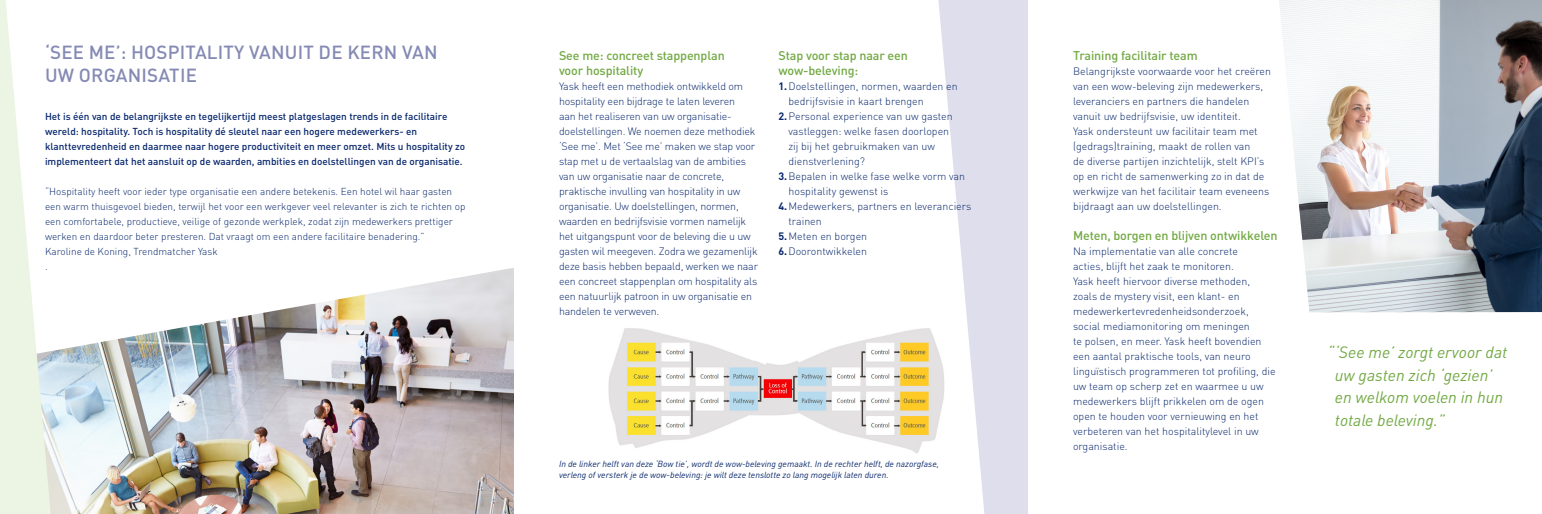
<style>
.page{position:relative;width:1542px;height:514px;background:#fff}
.page>*{position:absolute;margin:0;border:0;box-sizing:border-box;transform-origin:0 0}
.t1{font:500 18.75px/22.5px "DIN Pro";letter-spacing:.01em;color:#848ab4}
.t2{font:italic 16.25px/22.5px "DIN Pro";color:#72a943}
.t3{font:500 12.5px/15px "DIN Pro";letter-spacing:-.01em;color:#72a943}
.t4{font:300 10.62px/15px "DIN Pro";color:#08276c}
.t5{font:300 10px/15px "DIN Pro";color:#08276c}
.t6{font:500 10px/15px "DIN Pro";color:#08276c}
.t7{font:italic 8.75px "DIN Pro";color:#08276c}
.s1{font-weight:700}
</style>
<div class="page">
<img style="left:608px;top:328px;width:330px;height:126px">
<svg style="left:938px;top:0;width:90px;height:514px;fill:#dedeec"></svg>
<img style="left:51px;top:268px;width:463px;height:246px">
<svg style="left:0;top:0;width:51px;height:514px"></svg>
<img style="left:1279px;top:0;width:262px;height:312px">
<p class="t1" style="left:45px;top:41px;width:394px">‘SEE ME’: HOSPITALITY VANUIT DE KERN VAN<br>UW ORGANISATIE</p>
<p class="t6" style="left:45px;top:108px;width:422px">Het is één van de belangrijkste en tegelijkertijd meest platgeslagen trends in de facilitaire wereld: hospitality. Toch is hospitality dé sleutel naar een hogere medewerkers- en klanttevredenheid en daarmee naar hogere productiviteit en meer omzet. Mits u hospitality zo implementeert dat het aansluit op de waarden, ambities en doelstellingen van de organisatie.</p>
<p class="t5" style="left:45px;top:183px;width:422px">“Hospitality heeft voor ieder type organisatie een andere betekenis. Een hotel wil haar gasten een warm thuisgevoel bieden, terwijl het voor een werkgever veel relevanter is zich te richten op een comfortabele, productieve, veilige of gezonde werkplek, zodat zijn medewerkers prettiger werken en daardoor beter presteren. Dat vraagt om een andere facilitaire benadering.”</p>
<p class="t5" style="left:45px;top:243px;width:174px">Karoline de Koning, Trendmatcher Yask</p>
<p class="t5" style="left:45px;top:258px;width:4px">.</p>
<p class="t3" style="left:559px;top:47px;width:167px">See me: concreet stappenplan</p>
<p class="t3" style="left:559px;top:62px;width:86px">voor hospitality</p>
<p class="t4" style="left:559px;top:78px;width:200px">Yask heeft een methodiek ontwikkeld om hospitality een bijdrage te laten leveren<br>aan het realiseren van uw organisatie&shy;doelstellingen. We noemen deze methodiek ‘See me’. Met ‘See me’ maken we stap voor stap met u de vertaalslag van de ambities van uw organisatie naar de concrete, praktische invulling van hospitality in uw organisatie. Uw doelstellingen, normen, waarden en bedrijfsvisie vormen namelijk het uitgangspunt voor de beleving die u uw gasten wil meegeven. Zodra we gezamenlijk deze basis hebben bepaald, werken we naar een concreet stappenplan om hospitality als een natuurlijk patroon in uw organisatie en handelen te verweven.</p>
<p class="t3" style="left:778px;top:47px;width:131px">Stap voor stap naar een wow-beleving:</p>
<p class="t4" style="left:788px;top:78px;width:171px;text-indent:-10px"><span class="s1">1.</span>Doelstellingen, normen, waarden en bedrijfsvisie in kaart brengen</p>
<p class="t4" style="left:788px;top:108px;width:166px;text-indent:-10px"><span class="s1">2.</span>Personal experience van uw gasten vastleggen: welke fasen doorlopen zij bij het gebruikmaken van uw dienstverlening?</p>
<p class="t4" style="left:788px;top:168px;width:178px;text-indent:-10px"><span class="s1">3.</span>Bepalen in welke fase welke vorm van hospitality gewenst is</p>
<p class="t4" style="left:788px;top:198px;width:184px;text-indent:-10px"><span class="s1">4.</span>Medewerkers, partners en leveranciers trainen</p>
<p class="t4" style="left:778px;top:228px;width:90px"><span class="s1">5.</span>Meten en borgen</p>
<p class="t4" style="left:778px;top:243px;width:90px"><span class="s1">6.</span>Doorontwikkelen</p>
<p class="t7" style="left:559px;top:458px;width:381px">In de linker helft van deze ‘Bow tie’, wordt de wow-beleving gemaakt. In de rechter helft, de nazorgfase,</p>
<p class="t7" style="left:559px;top:469px;width:331px">verleng of versterk je de wow-beleving: je wilt deze tenslotte zo lang mogelijk laten duren.</p>
<p class="t3" style="left:1073px;top:47px;width:126px">Training facilitair team</p>
<p class="t4" style="left:1073px;top:63px;width:199px">Belangrijkste voorwaarde voor het creëren van een wow-beleving zijn medewerkers, leveranciers en partners die handelen vanuit uw bedrijfsvisie, uw identiteit.<br>Yask ondersteunt uw facilitair team met (gedrags)training, maakt de rollen van<br>de diverse partijen inzichtelijk, stelt KPI’s op en richt de samenwerking zo in dat de werkwijze van het facilitair team eveneens bijdraagt aan uw doelstellingen.</p>
<p class="t3" style="left:1073px;top:227px;width:206px">Meten, borgen en blijven ontwikkelen</p>
<p class="t4" style="left:1073px;top:243px;width:204px">Na implementatie van alle concrete<br>acties, blijft het zaak te monitoren.<br>Yask heeft hiervoor diverse methoden, zoals de mystery visit, een klant- en medewerkertevredenheidsonderzoek, social mediamonitoring om meningen<br>te polsen, en meer. Yask heeft bovendien een aantal praktische tools, van neuro linguïstisch programmeren tot profiling, die uw team op scherp zet en waarmee u uw medewerkers blijft prikkelen om de ogen open te houden voor vernieuwing en het verbeteren van het hospitalitylevel in uw organisatie.</p>
<p class="t2" style="left:1334px;top:340px;width:174px;text-indent:-7px">“‘See me’ zorgt ervoor dat uw gasten zich ‘gezien’ en welkom voelen in hun totale beleving.”</p>
</div>
